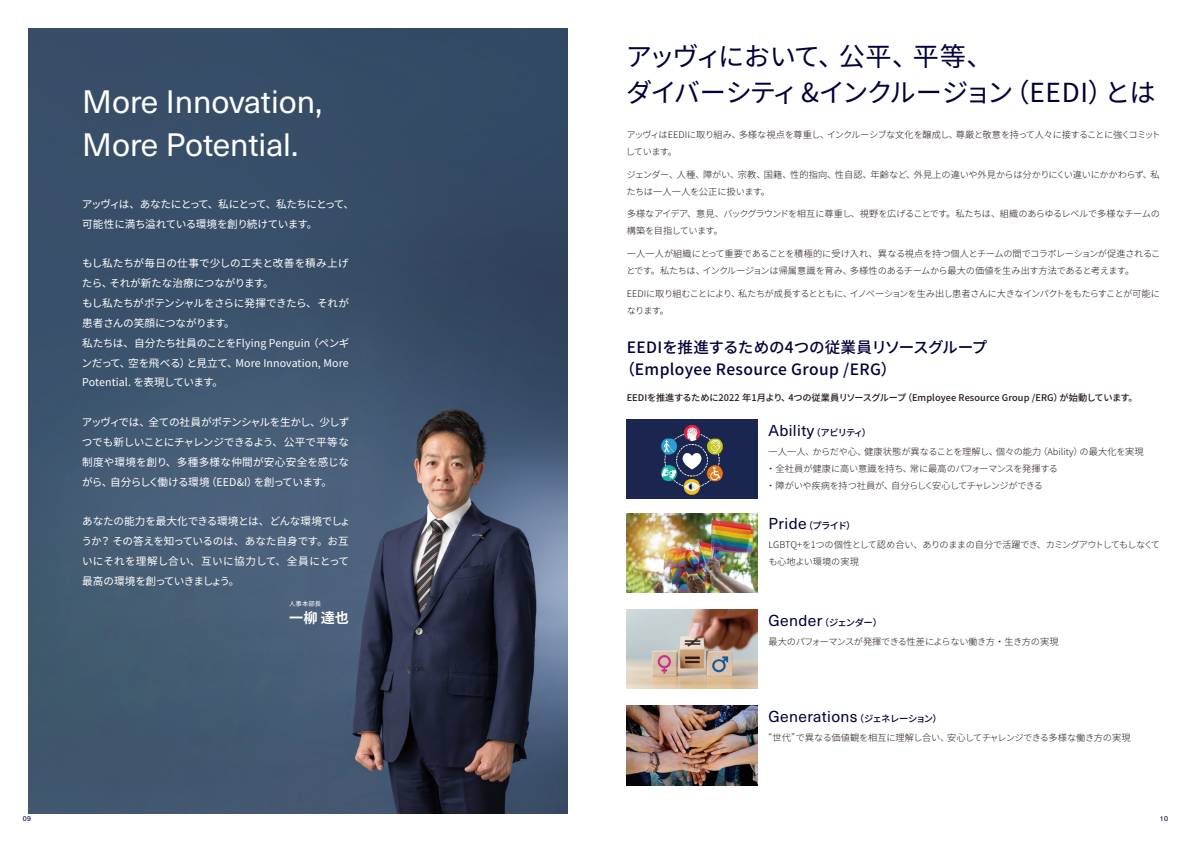
<style>
.page{position:relative;width:1191px;height:842px;background:#fff}
.page>*{position:absolute;margin:0;border:0;box-sizing:border-box;transform-origin:0 0}
.t1{font:31.9px/42.5px "Neue Haas Unica Pro";color:#fff}
.t2{font:26.2px/36.8px "Noto Sans CJ Kjp";letter-spacing:-.07em;color:#00003b}
.t3{font:500 15.6px/22.7px "Noto Sans CJ Kjp";letter-spacing:.015em;color:#00003b}
.t4{font:15.6px "Neue Haas Unica Pro";letter-spacing:.025em;color:#00003b}
.t5{font:700 14.2px "Noto Sans CJ Kjp";color:#fff}
.t6{font:10.6px/19.8px "Noto Sans CJ Kjp";letter-spacing:-.015em;color:#fff}
.t7{font:10.6px/19.8px "Noto Sans CJ Kjp";letter-spacing:-.05em;color:#fff}
.t8{font:500 9.4px "Noto Sans CJ Kjp";letter-spacing:-.075em;color:#00003b}
.t9{font:300 9.2px/17px "Noto Sans CJ Kjp";letter-spacing:-.035em;color:#231916}
.t10{font:300 9.2px/17px "Noto Sans CJ Kjp";letter-spacing:-.015em;color:#231916}
.t11{font:300 9.2px/17px "Noto Sans CJ Kjp";letter-spacing:-.005em;color:#231916}
.t12{font:500 9.2px "Noto Sans CJ Kjp";color:#231916}
.t13{font:300 9.2px/17px "Noto Sans CJ Kjp";letter-spacing:-.065em;color:#231916}
.t14{font:7.1px "Neue Haas Unica Pro";color:#00003b}
.t15{font:6.4px "Noto Sans CJ Kjp";color:#fff}
.s1{font-family:"Noto Sans CJ Kjp";font-weight:500;font-size:9.4px}
.s2{font-family:"Neue Haas Unica Pro";font-weight:400;font-size:15.6px}
</style>
<div class="page">
<img style="left:28px;top:28px;width:539px;height:786px">
<img style="left:626px;top:420px;width:131px;height:79px">
<img style="left:626px;top:513px;width:131px;height:79px">
<img style="left:626px;top:609px;width:131px;height:80px">
<img style="left:626px;top:706px;width:131px;height:79px">
<h1 class="t1" style="left:82px;top:81px;width:242px">More Innovation,<br>More Potential.</h1>
<p class="t7" style="left:82px;top:194px;width:274px">アッヴィは、あなたにとって、私にとって、私たちにとって、可能性に満ち溢れている環境を創り続けています。</p>
<p class="t6" style="left:82px;top:254px;width:269px">もし私たちが毎日の仕事で少しの工夫と改善を積み上げたら、それが新たな治療につながります。<br>もし私たちがポテンシャルをさらに発揮できたら、それが患者さんの笑顔につながります。<br>私たちは、自分たち社員のことをFlying Penguin（ペンギンだって、空を飛べる）と見立て、More Innovation, More<br>Potential. を表現しています。</p>
<p class="t6" style="left:82px;top:413px;width:269px;text-align:justify">アッヴィでは、全ての社員がポテンシャルを生かし、少しずつでも新しいことにチャレンジできるよう、公平で平等な制度や環境を創り、多種多様な仲間が安心安全を感じながら、自分らしく働ける環境（EED&amp;I）を創っています。</p>
<p class="t6" style="left:81px;top:512px;width:271px">あなたの能力を最大化できる環境とは、どんな環境でしょうか？ その答えを知っているのは、あなた自身です。お互いにそれを理解し合い、互いに協力して、全員にとって最高の環境を創っていきましょう。</p>
<p class="t15" style="left:289px;top:600px;width:33px">人事本部長</p>
<h3 class="t5" style="left:289px;top:609px;width:61px">一柳 達也</h3>
<h2 class="t2" style="left:626px;top:38px;width:531px">アッヴィにおいて、公平、平等、<br>ダイバーシティ &amp;インクルージョン（EEDI）とは</h2>
<p class="t9" style="left:626px;top:126px;width:536px">アッヴィはEEDIに取り組み、多様な視点を尊重し、インクルーシブな文化を醸成し、尊厳と敬意を持って人々に接することに強くコミットしています。</p>
<p class="t11" style="left:626px;top:166px;width:535px">ジェンダー、人種、障がい、宗教、国籍、性的指向、性自認、年齢など、外見上の違いや外見からは分かりにくい違いにかかわらず、私たちは一人一人を公正に扱います。</p>
<p class="t9" style="left:626px;top:205px;width:535px">多様なアイデア、意見、バックグラウンドを相互に尊重し、視野を広げることです。私たちは、組織のあらゆるレベルで多様なチームの構築を目指しています。</p>
<p class="t9" style="left:626px;top:245px;width:535px">一人一人が組織にとって重要であることを積極的に受け入れ、異なる視点を持つ個人とチームの間でコラボレーションが促進されることです。私たちは、インクルージョンは帰属意識を育み、多様性のあるチームから最大の価値を生み出す方法であると考えます。</p>
<p class="t13" style="left:626px;top:285px;width:535px">EEDIに取り組むことにより、私たちが成長するとともに、イノベーションを生み出し患者さんに大きなインパクトをもたらすことが可能になります。</p>
<h3 class="t3" style="left:619px;top:336px;width:369px;text-indent:7px">EEDIを推進するための4つの従業員リソースグループ（Employee Resource Group /ERG）</h3>
<p class="t12" style="left:626px;top:392px;width:512px">EEDIを推進するために2022 年1月より、4つの従業員リソースグループ（Employee Resource Group /ERG）が始動しています。</p>
<h3 class="t4" style="left:768px;top:421px;width:104px">Ability<span class="s1">（アビリティ）</span></h3>
<p class="t10" style="left:766px;top:443px;width:379px">一人一人、からだや心、健康状態が異なることを理解し、個々の能力（Ability）の最大化を実現・全社員が健康に高い意識を持ち、常に最高のパフォーマンスを発揮する<br>・障がいや疾病を持つ社員が、自分らしく安心してチャレンジができる</p>
<p class="t8" style="left:768px;top:521px;width:88px"><span class="s2">Pride</span>（プライド）</p>
<p class="t9" style="left:768px;top:536px;width:393px">LGBTQ+を1つの個性として認め合い、ありのままの自分で活躍でき、カミングアウトしてもしなくても心地よい環境の実現</p>
<p class="t8" style="left:768px;top:617px;width:115px"><span class="s2">Gender</span>（ジェンダー）</p>
<p class="t9" style="left:768px;top:633px;width:292px">最大のパフォーマンスが発揮できる性差によらない働き方・生き方の実現</p>
<h3 class="t4" style="left:768px;top:707px;width:175px">Generations<span class="s1">（ジェネレーション）</span></h3>
<p class="t9" style="left:768px;top:729px;width:363px">“世代”で異なる価値観を相互に理解し合い、安心してチャレンジできる多様な働き方の実現</p>
<p class="t14" style="left:23px;top:814px;width:10px">09</p>
<p class="t14" style="left:1160px;top:814px;width:10px">10</p>
</div>
